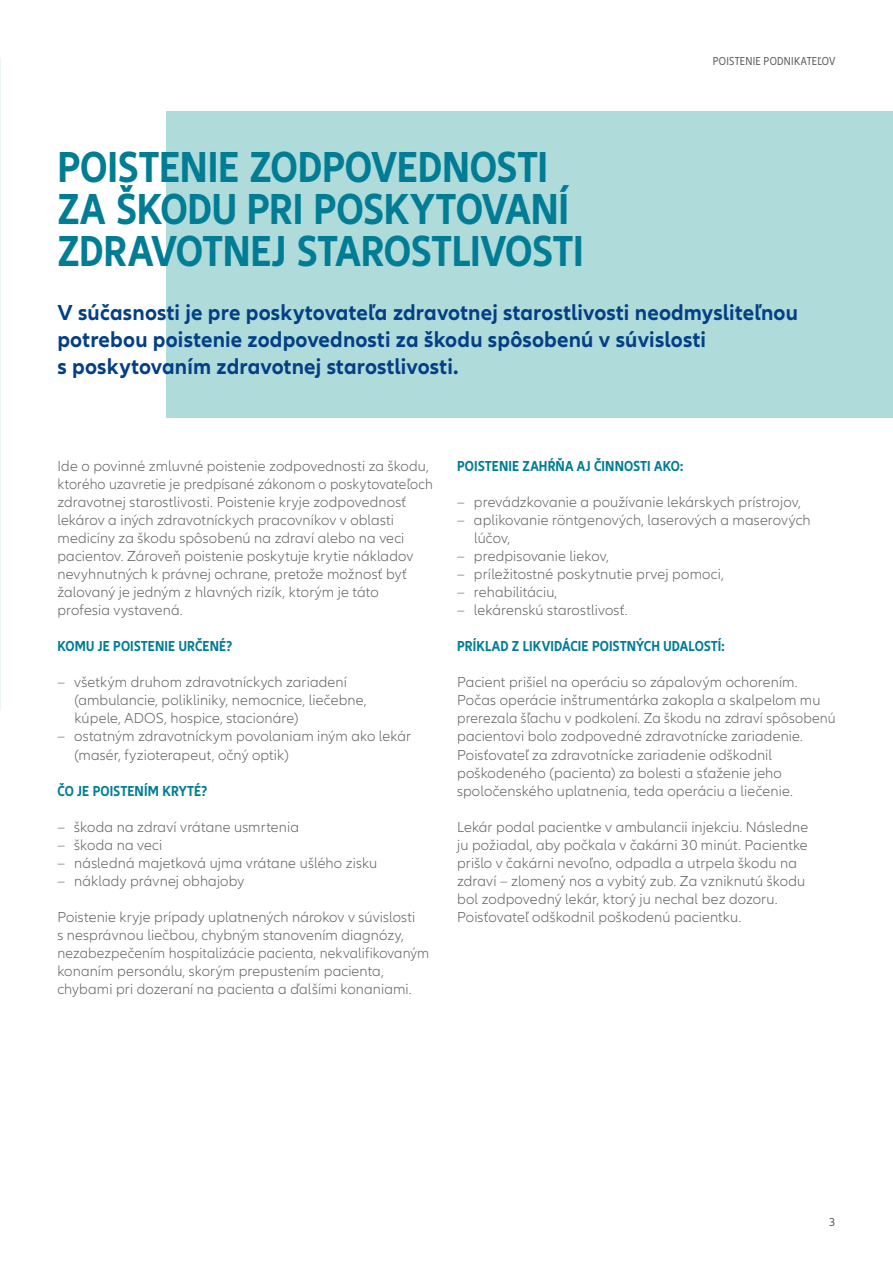
<style>
.page{position:relative;width:893px;height:1263px;background:#fff}
.page>*{position:absolute;margin:0;border:0;box-sizing:border-box;transform-origin:0 0}
.t1{font:700 condensed 45px/42px "Allianz Neo";letter-spacing:-.01em;color:#007d95}
.t2{font:700 22.5px/27px "Allianz Neo";letter-spacing:.01em;color:#033f85}
.t3{font:300 15px/18px "Allianz Neo";letter-spacing:.005em;color:#646363}
.t4{font:700 condensed 15px "Allianz Neo";letter-spacing:.01em;color:#007d95}
.t5{font:condensed 12px "Allianz Neo";letter-spacing:.025em;color:#646363}
.t6{font:12px "Allianz Neo";color:#646363}
</style>
<div class="page">
<img style="left:0;top:435px;width:1px;height:828px">
<div style="left:167px;top:111px;width:726px;height:306px;background:#afdbda"></div>
<p class="t5" style="left:713px;top:55px;width:124px">POISTENIE PODNIKATEĽOV</p>
<h1 class="t1" style="left:57px;top:147px;width:528px">POISTENIE ZODPOVEDNOSTI<br>ZA ŠKODU PRI POSKYTOVANÍ<br>ZDRAVOTNEJ STAROSTLIVOSTI</h1>
<h2 class="t2" style="left:57px;top:299px;width:742px">V súčasnosti je pre poskytovateľa zdravotnej starostlivosti neodmysliteľnou potrebou poistenie zodpovednosti za škodu spôsobenú v súvislosti<br>s poskytovaním zdravotnej starostlivosti.</h2>
<p class="t3" style="left:57px;top:458px;width:377px">Ide o povinné zmluvné poistenie zodpovednosti za škodu, ktorého uzavretie je predpísané zákonom o poskytovateľoch zdravotnej starostlivosti. Poistenie kryje zodpovednosť lekárov a iných zdravotníckych pracovníkov v oblasti medicíny za škodu spôsobenú na zdraví alebo na veci pacientov. Zároveň poistenie poskytuje krytie nákladov nevyhnutných k právnej ochrane, pretože možnosť byť žalovaný je jedným z hlavných rizík, ktorým je táto profesia vystavená.</p>
<p class="t4" style="left:57px;top:638px;width:176px">KOMU JE POISTENIE URČENÉ?</p>
<p class="t3" style="left:74px;top:674px;width:294px;text-indent:-17px">– všetkým druhom zdravotníckych zariadení (ambulancie, polikliniky, nemocnice, liečebne, kúpele, ADOS, hospice, stacionáre)</p>
<p class="t3" style="left:74px;top:728px;width:338px;text-indent:-17px">– ostatným zdravotníckym povolaniam iným ako lekár (masér, fyzioterapeut, očný optik)</p>
<p class="t4" style="left:57px;top:782px;width:152px">ČO JE POISTENÍM KRYTÉ?</p>
<p class="t3" style="left:57px;top:818px;width:243px">– škoda na zdraví vrátane usmrtenia</p>
<p class="t3" style="left:57px;top:836px;width:106px">– škoda na veci</p>
<p class="t3" style="left:57px;top:854px;width:321px">– následná majetková ujma vrátane ušlého zisku</p>
<p class="t3" style="left:57px;top:872px;width:188px">– náklady právnej obhajoby</p>
<p class="t3" style="left:57px;top:908px;width:373px">Poistenie kryje prípady uplatnených nárokov v súvislosti<br>s nesprávnou liečbou, chybným stanovením diagnózy, nezabezpečením hospitalizácie pacienta, nekvalifikovaným konaním personálu, skorým prepustením pacienta, chybami pri dozeraní na pacienta a ďalšími konaniami.</p>
<p class="t4" style="left:457px;top:458px;width:228px">POISTENIE ZAHŔŇA AJ ČINNOSTI AKO:</p>
<p class="t3" style="left:457px;top:494px;width:345px">– prevádzkovanie a používanie lekárskych prístrojov,</p>
<p class="t3" style="left:474px;top:512px;width:338px;text-indent:-17px">– aplikovanie röntgenových, laserových a maserových lúčov,</p>
<p class="t3" style="left:457px;top:548px;width:153px">– predpisovanie liekov,</p>
<p class="t3" style="left:457px;top:566px;width:268px">– príležitostné poskytnutie prvej pomoci,</p>
<p class="t3" style="left:457px;top:584px;width:102px">– rehabilitáciu,</p>
<p class="t3" style="left:457px;top:602px;width:172px">– lekárenskú starostlivosť.</p>
<p class="t4" style="left:457px;top:638px;width:269px">PRÍKLAD Z LIKVIDÁCIE POISTNÝCH UDALOSTÍ:</p>
<p class="t3" style="left:457px;top:674px;width:380px">Pacient prišiel na operáciu so zápalovým ochorením.<br>Počas operácie inštrumentárka zakopla a skalpelom mu prerezala šľachu v podkolení. Za škodu na zdraví spôsobenú pacientovi bolo zodpovedné zdravotnícke zariadenie.<br>Poisťovateľ za zdravotnícke zariadenie odškodnil poškodeného (pacienta) za bolesti a sťaženie jeho spoločenského uplatnenia, teda operáciu a liečenie.</p>
<p class="t3" style="left:457px;top:818px;width:353px">Lekár podal pacientke v ambulancii injekciu. Následne ju požiadal, aby počkala v čakárni 30 minút. Pacientke prišlo v čakárni nevoľno, odpadla a utrpela škodu na zdraví – zlomený nos a vybitý zub. Za vzniknutú škodu bol zodpovedný lekár, ktorý ju nechal bez dozoru.<br>Poisťovateľ odškodnil poškodenú pacientku.</p>
<p class="t6" style="left:829px;top:1215px;width:8px">3</p>
</div>
